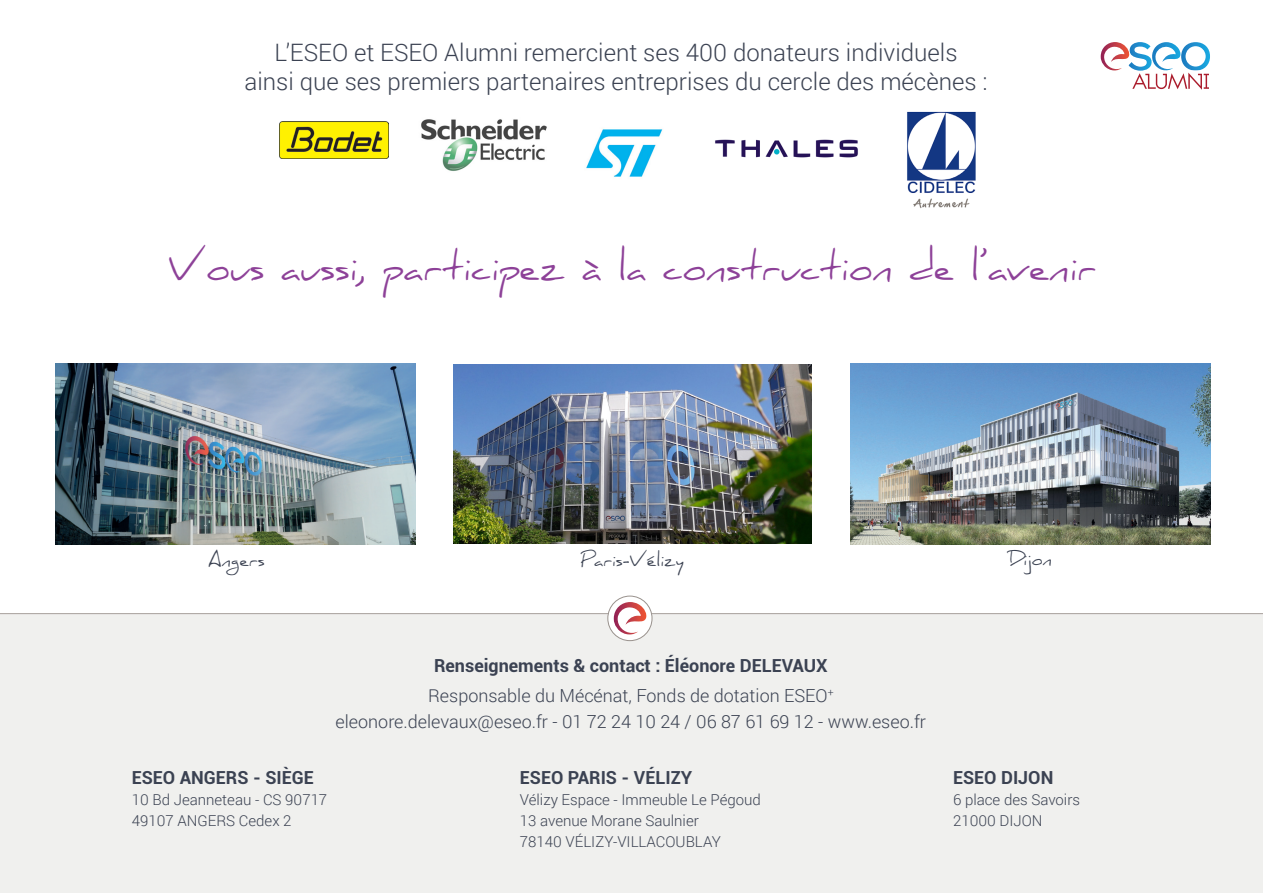
<style>
.page{position:relative;width:1263px;height:893px;background:#fff}
.page>*{position:absolute;margin:0;border:0;box-sizing:border-box;transform-origin:0 0}
.t1{font:39px "Daniel";color:#8d4198}
.t2{font:300 24px "Roboto";color:#3b4252}
.MAV_-_liste_sans_puc{font:300 18px "Roboto";color:#3b4252}
.MAV_-_liste_sans_puc-2{font:700 18px "Roboto";color:#3b4252}
.t3{font:18px "Daniel";color:#3b4252}
.MAV_-_liste_sans_puc-3{font:300 15px "Roboto";color:#3b4252}
</style>
<div class="page">
<div style="left:0;top:615px;width:1263px;height:278px;background:#f0f0ee"></div>
<hr style="left:0;top:613px;width:1263px;height:1px;background:#99928d">
<svg style="left:608px;top:596px;width:44px;height:45px"></svg>
<img style="left:614px;top:602px;width:33px;height:32px">
<div style="left:607px;top:596px;width:45px;height:45px;border:1px solid #99928d;border-radius:50%"></div>
<img style="left:279px;top:122px;width:109px;height:36px">
<img style="left:907px;top:111px;width:69px;height:97px">
<img style="left:421px;top:119px;width:126px;height:52px">
<img style="left:586px;top:129px;width:77px;height:48px">
<img style="left:715px;top:139px;width:143px;height:19px">
<img style="left:56px;top:364px;width:359px;height:180px">
<img style="left:454px;top:364px;width:357px;height:180px">
<img style="left:850px;top:364px;width:360px;height:180px">
<img style="left:1101px;top:42px;width:109px;height:29px">
<svg style="left:1132px;top:73px;width:77px;height:17px"></svg>
<p class="t2" style="left:275px;top:36px;width:684px">L’ESEO et ESEO Alumni remercient ses 400 donateurs individuels</p>
<p class="t2" style="left:245px;top:65px;width:745px">ainsi que ses premiers partenaires entreprises du cercle des mécènes :</p>
<p class="t1" style="left:168px;top:244px;width:930px">Vous aussi, participez à la construction de l’avenir</p>
<p class="t3" style="left:208px;top:549px;width:58px">Angers</p>
<p class="t3" style="left:580px;top:549px;width:105px">Paris-Vélizy</p>
<p class="t3" style="left:1008px;top:548px;width:45px">Dijon</p>
<p class="MAV_-_liste_sans_puc-2" style="left:434px;top:653px;width:395px">Renseignements &amp; contact : Éléonore DELEVAUX</p>
<p class="MAV_-_liste_sans_puc" style="left:428px;top:683px;width:407px">Responsable du Mécénat, Fonds de dotation ESEO<sup>+</sup></p>
<p class="MAV_-_liste_sans_puc" style="left:336px;top:709px;width:592px">eleonore.delevaux@eseo.fr - 01 72 24 10 24 / 06 87 61 69 12 - www.eseo.fr</p>
<p class="MAV_-_liste_sans_puc-2" style="left:132px;top:765px;width:183px">ESEO ANGERS - SIÈGE</p>
<p class="MAV_-_liste_sans_puc-3" style="left:132px;top:789px;width:197px">10 Bd Jeanneteau - CS 90717</p>
<p class="MAV_-_liste_sans_puc-3" style="left:132px;top:810px;width:161px">49107 ANGERS Cedex 2</p>
<p class="MAV_-_liste_sans_puc-2" style="left:520px;top:765px;width:174px">ESEO PARIS - VÉLIZY</p>
<p class="MAV_-_liste_sans_puc-3" style="left:520px;top:789px;width:243px">Vélizy Espace - Immeuble Le Pégoud</p>
<p class="MAV_-_liste_sans_puc-3" style="left:520px;top:810px;width:180px">13 avenue Morane Saulnier</p>
<p class="MAV_-_liste_sans_puc-3" style="left:520px;top:831px;width:202px">78140 VÉLIZY-VILLACOUBLAY</p>
<p class="MAV_-_liste_sans_puc-2" style="left:953px;top:765px;width:102px">ESEO DIJON</p>
<p class="MAV_-_liste_sans_puc-3" style="left:953px;top:789px;width:128px">6 place des Savoirs</p>
<p class="MAV_-_liste_sans_puc-3" style="left:953px;top:810px;width:91px">21000 DIJON</p>
</div>
